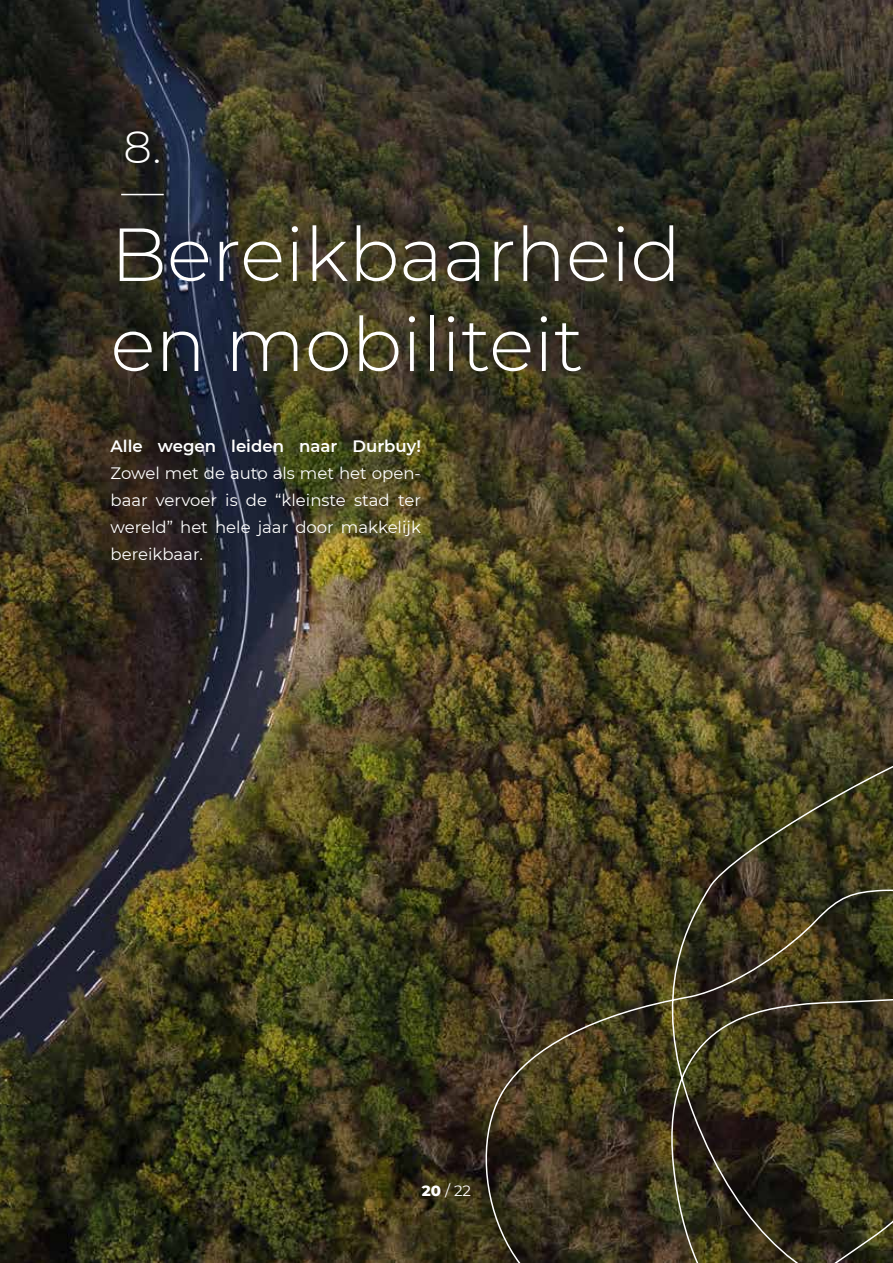
<style>
.page{position:relative;width:893px;height:1263px;background:#fff}
.page>*{position:absolute;margin:0;border:0;box-sizing:border-box;transform-origin:0 0}
.t1{font:300 75px/90px "Montserrat";color:#fff}
.t2{font:300 45px "Montserrat";color:#fff}
.t3{font:16.5px/27px "Montserrat";color:#fff;text-align:justify}
.t4{font:600 16.5px "Montserrat";color:#fff}
.t5{font:15px "Montserrat";color:#fff}
.s1{font-weight:800}
</style>
<div class="page">
<img style="left:0;top:0;width:893px;height:1263px">
<hr style="left:121px;top:194px;width:43px;height:1px;background:#fff">
<svg style="left:460px;top:700px;width:433px;height:563px;background:#3f381d"></svg>
<h2 class="t2" style="left:123px;top:116px;width:39px">8.</h2>
<h1 class="t1" style="left:111px;top:207px;width:572px">Bereikbaarheid en mobiliteit</h1>
<p class="t4" style="left:111px;top:434px;width:312px">Alle wegen leiden naar Durbuy!</p>
<p class="t3" style="left:111px;top:459px;width:312px">Zowel met de auto als met het open&shy;baar vervoer is de “kleinste stad ter wereld” het hele jaar door makkelijk bereikbaar.</p>
<p class="t5" style="left:422px;top:1180px;width:51px"><span class="s1">20</span> / 22</p>
</div>
